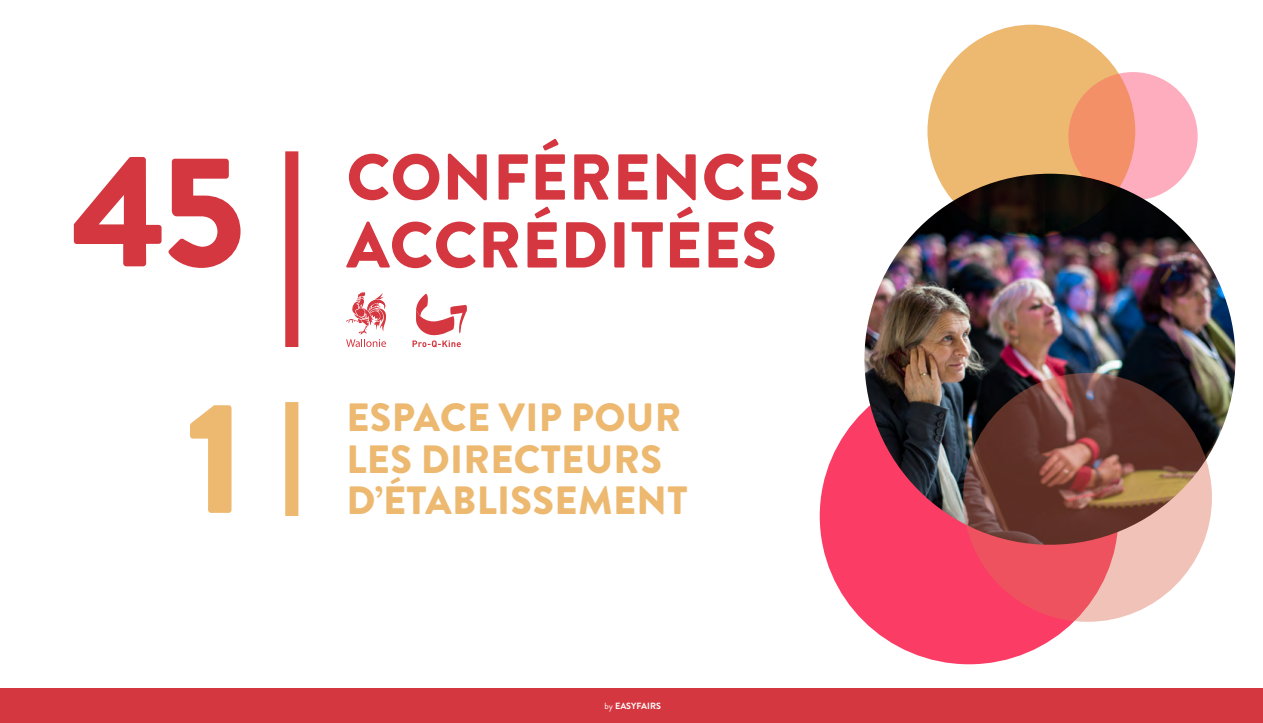
<style>
.page{position:relative;width:1263px;height:723px;background:#fff}
.page>*{position:absolute;margin:0;border:0;box-sizing:border-box;transform-origin:0 0}
.t1{font:900 158.25px "Brandon Grotesque";color:#d43740}
.t2{font:900 158.25px "Brandon Grotesque";color:#edb970}
.t3{font:900 64.65px/67.9px "Brandon Grotesque";letter-spacing:.01em;color:#d43740}
.t4{font:900 39.45px/41.4px "Brandon Grotesque";letter-spacing:.01em;color:#edb970}
.t5{font:700 9px "Brandon Grotesque";color:#fff}
.s1{font-weight:400}
</style>
<div class="page">
<div style="left:0;top:689px;width:1263px;height:34px;background:#d53740"></div>
<div style="left:1068px;top:72px;width:129px;height:128px;background:#fdadbe;border-radius:50%"></div>
<div style="left:820px;top:368px;width:298px;height:296px;background:#fb3d66;border-radius:50%"></div>
<img style="left:864px;top:174px;width:371px;height:371px;border-radius:185px">
<svg style="left:963px;top:373px;width:249px;height:249px;background:#a15f58"></svg>
<svg style="left:927px;top:25px;width:208px;height:212px;background:#c08e59"></svg>
<div style="left:285px;top:402px;width:13px;height:114px;background:#edb970"></div>
<div style="left:285px;top:151px;width:13px;height:196px;background:#d43740"></div>
<svg style="left:346px;top:292px;width:40px;height:55px"></svg>
<svg style="left:412px;top:294px;width:55px;height:53px"></svg>
<h1 class="t1" style="left:75px;top:100px;width:172px">45</h1>
<h2 class="t3" style="left:347px;top:144px;width:475px">CONFÉRENCES<br>ACCRÉDITÉES</h2>
<h1 class="t2" style="left:186px;top:346px;width:61px">1</h1>
<p class="t4" style="left:346px;top:398px;width:343px">ESPACE VIP POUR<br>LES DIRECTEURS<br>D’ÉTABLISSEMENT</p>
<p class="t5" style="left:604px;top:700px;width:58px"><span class="s1">by</span> EASYFAIRS</p>
</div>
